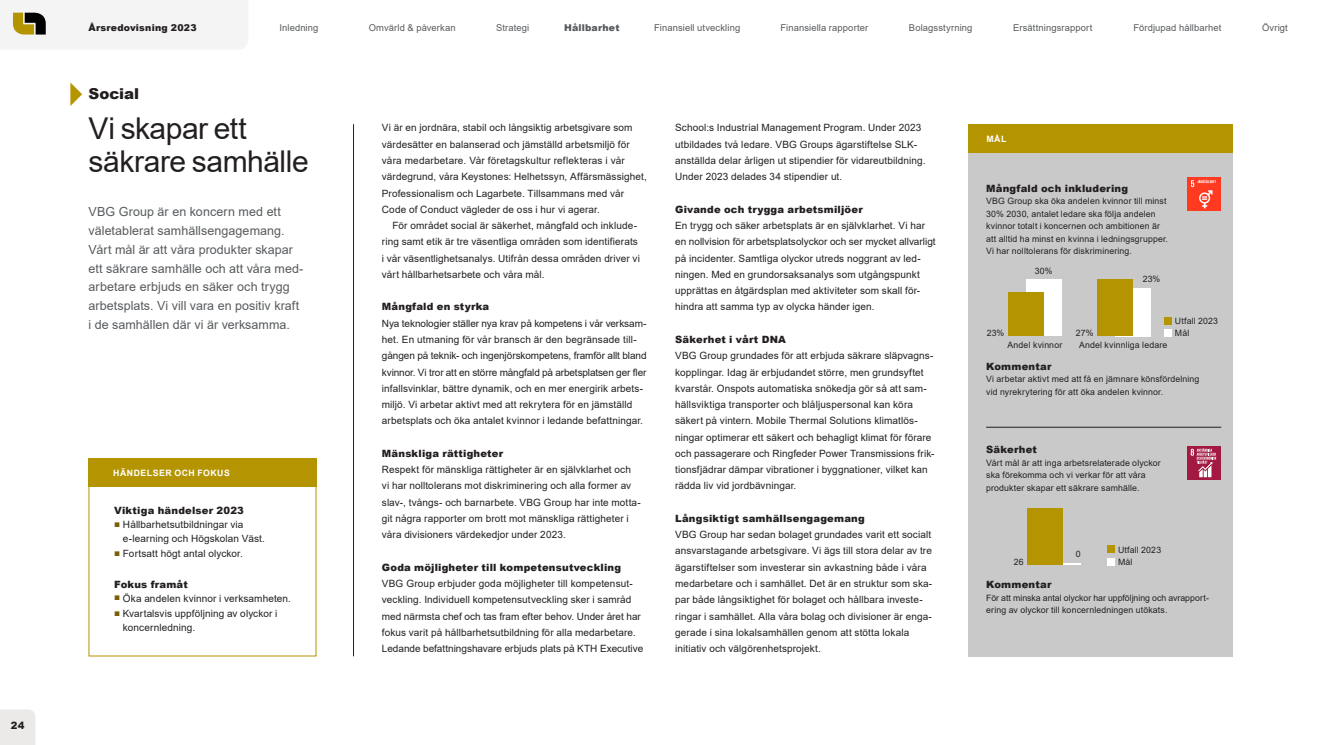
<style>
.page{position:relative;width:1322px;height:745px;background:#fff}
.page>*{position:absolute;margin:0;border:0;box-sizing:border-box;transform-origin:0 0}
.F_07_Huvudrubrik{font:30px/32.5px "Arial";letter-spacing:-.015em;color:#231f20}
.F_07_Huvudrubrik-2{font:900 15px "Arial";letter-spacing:-.005em;color:#231f20}
.F_09_Ingress{font:12.5px/18.8px "Arial";letter-spacing:.005em;color:#575a5d}
.F_01_Bröd_u_indrag{font:10px/16.2px "Arial";letter-spacing:.01em;color:#231f20}
.F_03_Mell_1{font:900 10px "Arial";letter-spacing:.02em;color:#231f20}
.F_02_Bröd_m_indrag{font:10px/16.2px "Arial";letter-spacing:.01em;color:#231f20}
.t1{font:9.38px "Arial";letter-spacing:.015em;color:#575a5d}
.t2{font:900 9.38px "Arial";letter-spacing:.02em;color:#231f20}
.t3{font:900 9.38px "Arial";letter-spacing:.02em;color:#575a5d}
.F_13c_Faktatext_-_Punktlista{font:8.75px/12.5px "Arial";letter-spacing:.015em;color:#231f20}
.F_13_Faktatext{font:8.75px/12.5px "Arial";letter-spacing:.015em;color:#231f20}
.F_13a_Faktatext_-_u_indrag{font:8.75px "Arial";letter-spacing:.015em;color:#231f20}
.F_11_Bildrubrik{font:700 8.75px "Arial";letter-spacing:.055em;color:#fff}
.s1{color:#7a5f06}
</style>
<div class="page">
<hr style="left:353px;top:124px;width:1px;height:532px;background:#231f20">
<div style="left:968px;top:125px;width:265px;height:28px;background:#b49400"></div>
<div style="left:968px;top:153px;width:265px;height:503px;background:#c9c9c9"></div>
<hr style="left:986px;top:427px;width:235px;height:1px;background:#231f20">
<div style="left:1187px;top:177px;width:34px;height:34px;background:#ff3a21"></div>
<svg style="left:1191px;top:180px;width:25px;height:28px"></svg>
<div style="left:1187px;top:446px;width:34px;height:33px;background:#a21942"></div>
<svg style="left:1190px;top:448px;width:26px;height:29px"></svg>
<div style="left:88px;top:458px;width:228px;height:28px;background:#b49400"></div>
<hr style="left:1045px;top:563px;width:35px;height:1px;background:#fff">
<div style="left:1108px;top:545px;width:7px;height:7px;background:#b49400"></div>
<div style="left:1108px;top:557px;width:7px;height:7px;background:#fff"></div>
<div style="left:1027px;top:508px;width:36px;height:56px;background:#b49400"></div>
<div style="left:1026px;top:279px;width:35px;height:57px;background:#fff"></div>
<div style="left:1115px;top:288px;width:35px;height:48px;background:#fff"></div>
<div style="left:1008px;top:292px;width:36px;height:44px;background:#b49400"></div>
<div style="left:1097px;top:279px;width:36px;height:57px;background:#b49400"></div>
<div style="left:1165px;top:317px;width:7px;height:7px;background:#b49400"></div>
<div style="left:1165px;top:329px;width:7px;height:7px;background:#fff"></div>
<svg style="left:0;top:709px;width:35px;height:35px"></svg>
<div style="left:0;top:0;width:248px;height:49px;background:#f4f4f4"></div>
<p class="F_03_Mell_1" style="left:11px;top:717px;width:15px">24</p>
<p class="t2" style="left:89px;top:21px;width:109px">Årsredovisning 2023</p>
<p class="t1" style="left:279px;top:21px;width:41px">Inledning</p>
<p class="t1" style="left:369px;top:21px;width:88px">Omvärld &amp; påverkan</p>
<p class="t1" style="left:496px;top:21px;width:35px">Strategi</p>
<p class="t3" style="left:564px;top:21px;width:57px">Hållbarhet</p>
<p class="t1" style="left:654px;top:21px;width:88px">Finansiell utveckling</p>
<p class="t1" style="left:780px;top:21px;width:89px">Finansiella rapporter</p>
<p class="t1" style="left:909px;top:21px;width:65px">Bolagsstyrning</p>
<p class="t1" style="left:1013px;top:21px;width:81px">Ersättningsrapport</p>
<p class="t1" style="left:1133px;top:21px;width:89px">Fördjupad hållbarhet</p>
<p class="t1" style="left:1262px;top:21px;width:27px">Övrigt</p>
<p class="F_07_Huvudrubrik-2" style="left:89px;top:83px;width:52px">Social</p>
<p class="F_07_Huvudrubrik" style="left:89px;top:112px;width:222px">Vi skapar ett säkrare samhälle</p>
<p class="F_09_Ingress" style="left:89px;top:202px;width:216px">VBG Group är en koncern med ett väletablerat samhällsengagemang.<br>Vårt mål är att våra produkter skapar ett säkrare samhälle och att våra med&shy;arbetare erbjuds en säker och trygg arbetsplats. Vi vill vara en positiv kraft i de samhällen där vi är verksamma.</p>
<p class="F_11_Bildrubrik" style="left:113px;top:466px;width:118px">HÄNDELSER OCH FOKUS</p>
<p class="F_03_Mell_1" style="left:114px;top:503px;width:131px">Viktiga händelser 2023</p>
<p class="F_01_Bröd_u_indrag" style="left:123px;top:517px;width:143px;line-height:13.8px;text-indent:-9px"><span class="s1">■</span> Hållbarhetsutbildningar via e--learning och Högskolan Väst.</p>
<p class="F_01_Bröd_u_indrag" style="left:114px;top:545px;width:130px"><span class="s1">■</span> Fortsatt högt antal olyckor.</p>
<p class="F_03_Mell_1" style="left:114px;top:576px;width:75px">Fokus framåt</p>
<p class="F_01_Bröd_u_indrag" style="left:114px;top:589px;width:178px"><span class="s1">■</span> Öka andelen kvinnor i verksamheten.</p>
<p class="F_01_Bröd_u_indrag" style="left:123px;top:606px;width:156px;line-height:13.8px;text-indent:-9px"><span class="s1">■</span> Kvartalsvis uppföljning av olyckor i koncernledning.</p>
<p class="F_01_Bröd_u_indrag" style="left:382px;top:120px;width:266px">Vi är en jordnära, stabil och långsiktig arbetsgivare som värdesätter en balanserad och jämställd arbetsmiljö för våra medarbetare. Vår företagskultur reflekteras i vår värdegrund, våra Keystones: Helhetssyn, Affärsmässighet, Professionalism och Lagarbete. Tillsammans med vår Code of Conduct vägleder de oss i hur vi agerar.</p>
<p class="F_02_Bröd_m_indrag" style="left:382px;top:217px;width:260px;text-indent:11px">För området social är säkerhet, mångfald och inklude&shy;ring samt etik är tre väsentliga områden som identifierats i vår väsentlighetsanalys. Utifrån dessa områden driver vi vårt hållbarhetsarbete och våra mål.</p>
<p class="F_03_Mell_1" style="left:382px;top:299px;width:109px">Mångfald en styrka</p>
<p class="F_01_Bröd_u_indrag" style="left:382px;top:315px;width:266px">Nya teknologier ställer nya krav på kompetens i vår verksam&shy;het. En utmaning för vår bransch är den begränsade till&shy;gången på teknik- och ingenjörskompetens, framför allt bland kvinnor. Vi tror att en större mångfald på arbetsplatsen ger fler infallsvinklar, bättre dynamik, och en mer energirik arbets&shy;miljö. Vi arbetar aktivt med att rekrytera för en jämställd arbetsplats och öka antalet kvinnor i ledande befattningar.</p>
<p class="F_03_Mell_1" style="left:382px;top:445px;width:123px">Mänskliga rättigheter</p>
<p class="F_01_Bröd_u_indrag" style="left:382px;top:461px;width:260px">Respekt för mänskliga rättigheter är en självklarhet och vi har nolltolerans mot diskriminering och alla former av slav-, tvångs- och barnarbete. VBG Group har inte motta&shy;git några rapporter om brott mot mänskliga rättigheter i våra divisioners värdekedjor under 2023.</p>
<p class="F_03_Mell_1" style="left:382px;top:559px;width:241px">Goda möjligheter till kompetensutveckling</p>
<p class="F_01_Bröd_u_indrag" style="left:382px;top:575px;width:263px">VBG Group erbjuder goda möjligheter till kompetensut&shy;veckling. Individuell kompetensutveckling sker i samråd med närmsta chef och tas fram efter behov. Under året har fokus varit på hållbarhetsutbildning för alla medarbetare.<br>Ledande befattningshavare erbjuds plats på KTH Executive</p>
<p class="F_01_Bröd_u_indrag" style="left:675px;top:120px;width:252px">School:s Industrial Management Program. Under 2023 utbildades två ledare. VBG Groups ägarstiftelse SLK&shy;anställda delar årligen ut stipendier för vidareutbildning.<br>Under 2023 delades 34 stipendier ut.</p>
<p class="F_03_Mell_1" style="left:675px;top:202px;width:189px">Givande och trygga arbetsmiljöer</p>
<p class="F_01_Bröd_u_indrag" style="left:675px;top:217px;width:262px">En trygg och säker arbetsplats är en självklarhet. Vi har en nollvision för arbetsplatsolyckor och ser mycket allvarligt på incidenter. Samtliga olyckor utreds noggrant av led&shy;ningen. Med en grundorsaksanalys som utgångspunkt upprättas en åtgärdsplan med aktiviteter som skall för&shy;hindra att samma typ av olycka händer igen.</p>
<p class="F_03_Mell_1" style="left:675px;top:332px;width:112px">Säkerhet i vårt DNA</p>
<p class="F_01_Bröd_u_indrag" style="left:675px;top:347px;width:261px">VBG Group grundades för att erbjuda säkrare släpvagns&shy;kopplingar. Idag är erbjudandet större, men grundsyftet kvarstår. Onspots automatiska snökedja gör så att sam&shy;hällsviktiga transporter och blåljuspersonal kan köra säkert på vintern. Mobile Thermal Solutions klimatlös&shy;ningar optimerar ett säkert och behagligt klimat för förare och passagerare och Ringfeder Power Transmissions frik&shy;tionsfjädrar dämpar vibrationer i byggnationer, vilket kan rädda liv vid jordbävningar.</p>
<p class="F_03_Mell_1" style="left:675px;top:510px;width:191px">Långsiktigt samhällsengagemang</p>
<p class="F_01_Bröd_u_indrag" style="left:675px;top:526px;width:259px">VBG Group har sedan bolaget grundades varit ett socialt ansvarstagande arbetsgivare. Vi ägs till stora delar av tre ägarstiftelser som investerar sin avkastning både i våra medarbetare och i samhället. Det är en struktur som ska&shy;par både långsiktighet för bolaget och hållbara investe&shy;ringar i samhället. Alla våra bolag och divisioner är enga&shy;gerade i sina lokalsamhällen genom att stötta lokala initiativ och välgörenhetsprojekt.</p>
<p class="F_11_Bildrubrik" style="left:986px;top:133px;width:22px">MÅL</p>
<p class="F_03_Mell_1" style="left:986px;top:181px;width:143px">Mångfald och inkludering</p>
<h5 class="F_13c_Faktatext_-_Punktlista" style="left:986px;top:195px;width:183px">VBG Group ska öka andelen kvinnor till minst 30% 2030, antalet ledare ska följa andelen kvinnor totalt i koncernen och ambitionen är att alltid ha minst en kvinna i ledningsgrupper.<br>Vi har nolltolerans för diskriminering.</h5>
<p class="F_13a_Faktatext_-_u_indrag" style="left:1035px;top:264px;width:19px">30%</p>
<p class="F_13a_Faktatext_-_u_indrag" style="left:1142px;top:273px;width:19px">23%</p>
<p class="F_13a_Faktatext_-_u_indrag" style="left:986px;top:327px;width:19px">23%</p>
<p class="F_13a_Faktatext_-_u_indrag" style="left:1076px;top:327px;width:19px">27%</p>
<p class="F_13a_Faktatext_-_u_indrag" style="left:1007px;top:338px;width:56px">Andel kvinnor</p>
<p class="F_13a_Faktatext_-_u_indrag" style="left:1079px;top:338px;width:90px">Andel kvinnliga ledare</p>
<p class="F_13a_Faktatext_-_u_indrag" style="left:1175px;top:315px;width:45px">Utfall 2023</p>
<p class="F_13a_Faktatext_-_u_indrag" style="left:1175px;top:327px;width:16px">Mål</p>
<p class="F_03_Mell_1" style="left:986px;top:359px;width:67px">Kommentar</p>
<h5 class="F_13c_Faktatext_-_Punktlista" style="left:986px;top:373px;width:215px">Vi arbetar aktivt med att få en jämnare könsfördelning vid nyrekrytering för att öka andelen kvinnor.</h5>
<p class="F_03_Mell_1" style="left:986px;top:442px;width:52px">Säkerhet</p>
<p class="F_13_Faktatext" style="left:986px;top:456px;width:176px">Vårt mål är att inga arbetsrelaterade olyckor ska förekomma och vi verkar för att våra produkter skapar ett säkrare samhälle.</p>
<p class="F_13a_Faktatext_-_u_indrag" style="left:1013px;top:555px;width:11px">26</p>
<p class="F_13a_Faktatext_-_u_indrag" style="left:1075px;top:548px;width:6px">0</p>
<p class="F_13a_Faktatext_-_u_indrag" style="left:1118px;top:543px;width:45px">Utfall 2023</p>
<p class="F_13a_Faktatext_-_u_indrag" style="left:1118px;top:555px;width:16px">Mål</p>
<p class="F_03_Mell_1" style="left:986px;top:577px;width:67px">Kommentar</p>
<p class="F_13_Faktatext" style="left:986px;top:591px;width:224px">För att minska antal olyckor har uppföljning och avrapport&shy;ering av olyckor till koncernledningen utökats.</p>
</div>
